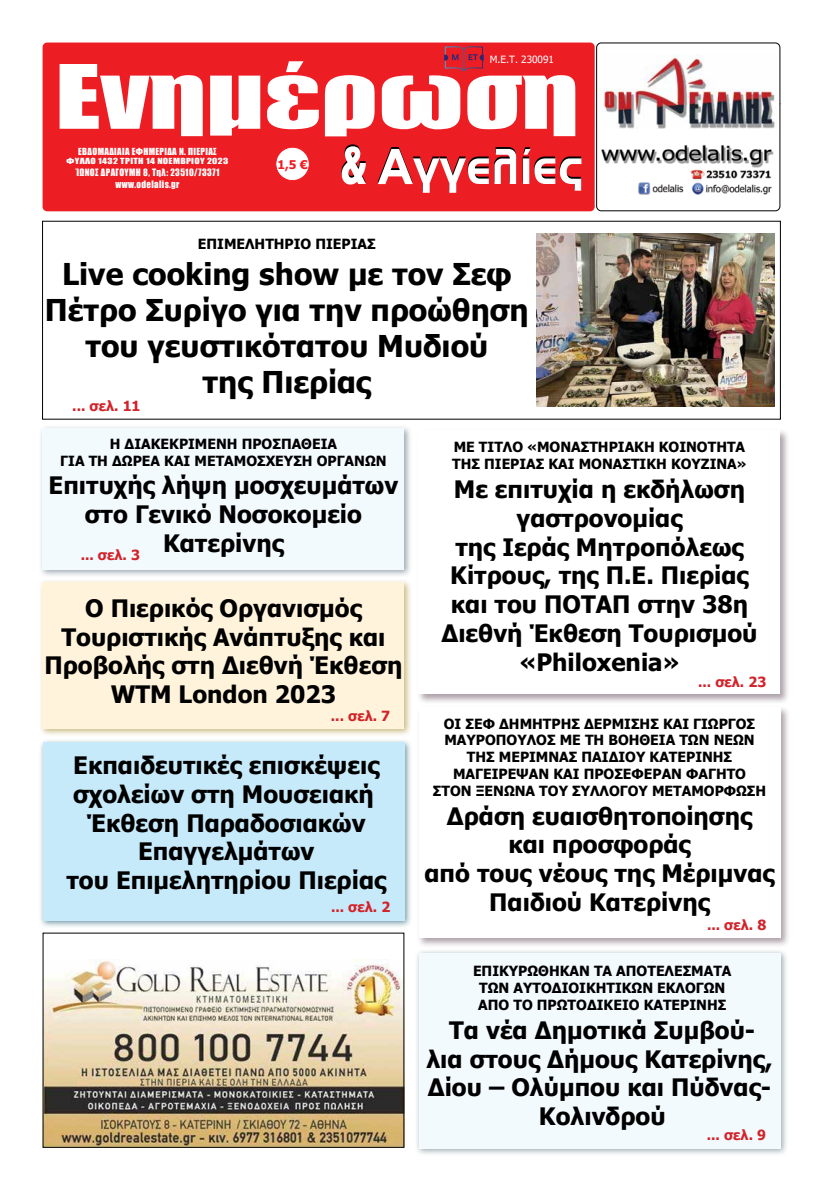
<style>
.page{position:relative;width:823px;height:1191px;background:#fff}
.page>*{position:absolute;margin:0;border:0;box-sizing:border-box;transform-origin:0 0}
.t1{font:700 30px/36px "Tahoma";color:#000;text-align:center}
.t2{font:700 24px/28.8px "Tahoma";color:#000;text-align:center}
.t3{font:700 14px/16.8px "Tahoma";color:#000;text-align:center}
.t4{font:700 14px "Tahoma";color:#d2232a}
.t5{font:700 12px "Tahoma";color:#ed1d24}
.t6{font:10px "Tahoma";color:#fff}
.t7{font:9.3px/11.7px "Impact";letter-spacing:.04em;color:#fff;text-align:center;scale:.96 1}
.t8{font:7.7px "Impact";letter-spacing:.03em;color:#fff;scale:1.27 1}
</style>
<div class="page">
<div style="left:43px;top:43px;width:551px;height:168px;background:#ed1d24;border-radius:5px"></div>
<svg style="left:341px;top:144px;width:240px;height:49px"></svg>
<img style="left:597px;top:142px;width:177px;height:55px">
<div style="left:595px;top:42px;width:185px;height:169px;border:1px solid #000;border-radius:5px"></div>
<img style="left:599px;top:55px;width:176px;height:74px">
<div style="left:39px;top:424px;width:373px;height:154px;background:#7b8d97;opacity:.75"></div>
<div style="left:43px;top:428px;width:361px;height:141px;background:#f3fafe"></div>
<div style="left:414px;top:948px;width:374px;height:208px;background:#7b8d97;opacity:.75"></div>
<div style="left:418px;top:952px;width:362px;height:196px;background:#f3fafe"></div>
<div style="left:416px;top:428px;width:373px;height:276px;background:#92838d;opacity:.75"></div>
<div style="left:418px;top:430px;width:361px;height:264px;background:#fff"></div>
<div style="left:416px;top:705px;width:374px;height:243px;background:#92838d;opacity:.75"></div>
<div style="left:418px;top:707px;width:362px;height:231px;background:#fff"></div>
<div style="left:39px;top:738px;width:373px;height:191px;background:#437689;opacity:.75"></div>
<div style="left:43px;top:742px;width:361px;height:178px;background:#c7eafb"></div>
<div style="left:39px;top:578px;width:373px;height:158px;background:#937800;opacity:.5"></div>
<div style="left:43px;top:582px;width:361px;height:146px;background:#fff4db"></div>
<div style="left:276px;top:147px;width:33px;height:34px;background:#fff;border-radius:50%"></div>
<div style="left:275px;top:147px;width:34px;height:34px;border:1px solid #ed1d24;border-radius:50%"></div>
<svg style="left:60px;top:46px;width:515px;height:90px"></svg>
<img style="left:45px;top:959px;width:357px;height:186px">
<img style="left:536px;top:233px;width:238px;height:174px">
<p class="t7" style="left:78px;top:145px;width:146px">ΕΒΔΟΜΑΔΙΑΙΑ ΕΦΗΜΕΡΙΔΑ Ν. ΠΙΕΡΙΑΣ</p>
<p class="t8" style="left:67px;top:155px;width:129px">ΦΥΛΛΟ 1432 ΤΡΙΤΗ 14 ΝΟΕΜΒΡΙΟΥ 2023</p>
<p class="t7" style="left:75px;top:166px;width:152px">ΊΩΝΟΣ ΔΡΑΓΟYΜΗ 8, Tηλ: 23510/73371 www.odelalis.gr</p>
<p class="t5" style="left:277px;top:156px;width:32px">1,5 €</p>
<p class="t6" style="left:489px;top:52px;width:66px">Μ.Ε.Τ. 230091</p>
<p class="t3" style="left:198px;top:236px;width:179px">ΕΠΙΜΕΛΗΤΗΡΙΟ ΠΙΕΡΙΑΣ</p>
<p class="t1" style="left:45px;top:258px;width:485px">Live cooking show με τον Σεφ<br>Πέτρο Συρίγο για την προώθηση του γευστικότατου Μυδιού<br>της Πιερίας</p>
<p class="t3" style="left:60px;top:436px;width:327px">Η ΔΙΑΚΕΚΡΙΜΕΝΗ ΠΡΟΣΠΑΘΕΙΑ<br>ΓΙΑ ΤΗ ΔΩΡΕΑ ΚΑΙ ΜΕΤΑΜΟΣΧΕΥΣΗ ΟΡΓΑΝΩΝ</p>
<p class="t2" style="left:49px;top:472px;width:351px">Επιτυχής λήψη μοσχευμάτων στο Γενικό Νοσοκομείο<br>Κατερίνης</p>
<p class="t4" style="left:72px;top:396px;width:70px">... σελ. 11</p>
<p class="t3" style="left:452px;top:439px;width:296px;text-align:left">ΜΕ ΤΙΤΛΟ «ΜΟΝΑΣΤΗΡΙΑΚΗ ΚΟΙΝΟΤΗΤΑ<br>ΤΗΣ ΠΙΕΡΙΑΣ ΚΑΙ ΜΟΝΑΣΤΙΚΗ ΚΟΥΖΙΝΑ»</p>
<p class="t2" style="left:441px;top:476px;width:317px">Με επιτυχία η εκδήλωση γαστρονομίας<br>της Ιεράς Μητροπόλεως<br>Κίτρους, της Π.Ε. Πιερίας και του ΠΟΤΑΠ στην 38η<br>Διεθνή Έκθεση Τουρισμού «Philoxenia»</p>
<p class="t4" style="left:81px;top:544px;width:61px">... σελ. 3</p>
<p class="t2" style="left:44px;top:594px;width:359px">Ο Πιερικός Οργανισμός<br>Τουριστικής Ανάπτυξης και<br>Προβολής στη Διεθνή Έκθεση<br>WTM London 2023</p>
<p class="t4" style="left:697px;top:672px;width:70px">... σελ. 23</p>
<p class="t4" style="left:331px;top:706px;width:61px">... σελ. 7</p>
<p class="t2" style="left:66px;top:752px;width:321px">Εκπαιδευτικές επισκέψεις σχολείων στη Μουσειακή<br>Έκθεση Παραδοσιακών<br>Επαγγελμάτων<br>του Επιμελητηρίου Πιερίας</p>
<p class="t4" style="left:331px;top:896px;width:61px">... σελ. 2</p>
<p class="t3" style="left:432px;top:715px;width:334px">ΟΙ ΣΕΦ ΔΗΜΗΤΡΗΣ ΔΕΡΜΙΣΗΣ ΚΑΙ ΓΙΩΡΓΟΣ ΜΑΥΡΟΠΟΥΛΟΣ ΜΕ ΤΗ ΒΟΗΘΕΙΑ ΤΩΝ ΝΕΩΝ ΤΗΣ ΜΕΡΙΜΝΑΣ ΠΑΙΔΙΟΥ ΚΑΤΕΡΙΝΗΣ ΜΑΓΕΙΡΕΨΑΝ ΚΑΙ ΠΡΟΣΕΦΕΡΑΝ ΦΑΓΗΤΟ ΣΤΟΝ ΞΕΝΩΝΑ ΤΟΥ ΣΥΛΛΟΓΟΥ ΜΕΤΑΜΟΡΦΩΣΗ</p>
<p class="t2" style="left:424px;top:802px;width:351px">Δράση ευαισθητοποίησης<br>και προσφοράς<br>από τους νέους της Μέριμνας<br>Παιδιού Κατερίνης</p>
<p class="t4" style="left:706px;top:915px;width:61px">... σελ. 8</p>
<p class="t3" style="left:472px;top:963px;width:260px">ΕΠΙΚΥΡΩΘΗΚΑΝ ΤΑ ΑΠΟΤΕΛΕΣΜΑΤΑ<br>ΤΩΝ ΑΥΤΟΔΙΟΙΚΗΤΙΚΩΝ ΕΚΛΟΓΩΝ<br>ΑΠΟ ΤΟ ΠΡΩΤΟΔΙΚΕΙΟ ΚΑΤΕΡΙΝΗΣ</p>
<p class="t2" style="left:426px;top:1016px;width:347px">Τα νέα Δημοτικά Συμβού&shy;λια στους Δήμους Κατερίνης,<br>Δίου – Ολύμπου και Πύδνας-<br>Κολινδρού</p>
<p class="t4" style="left:706px;top:1125px;width:61px">... σελ. 9</p>
</div>
